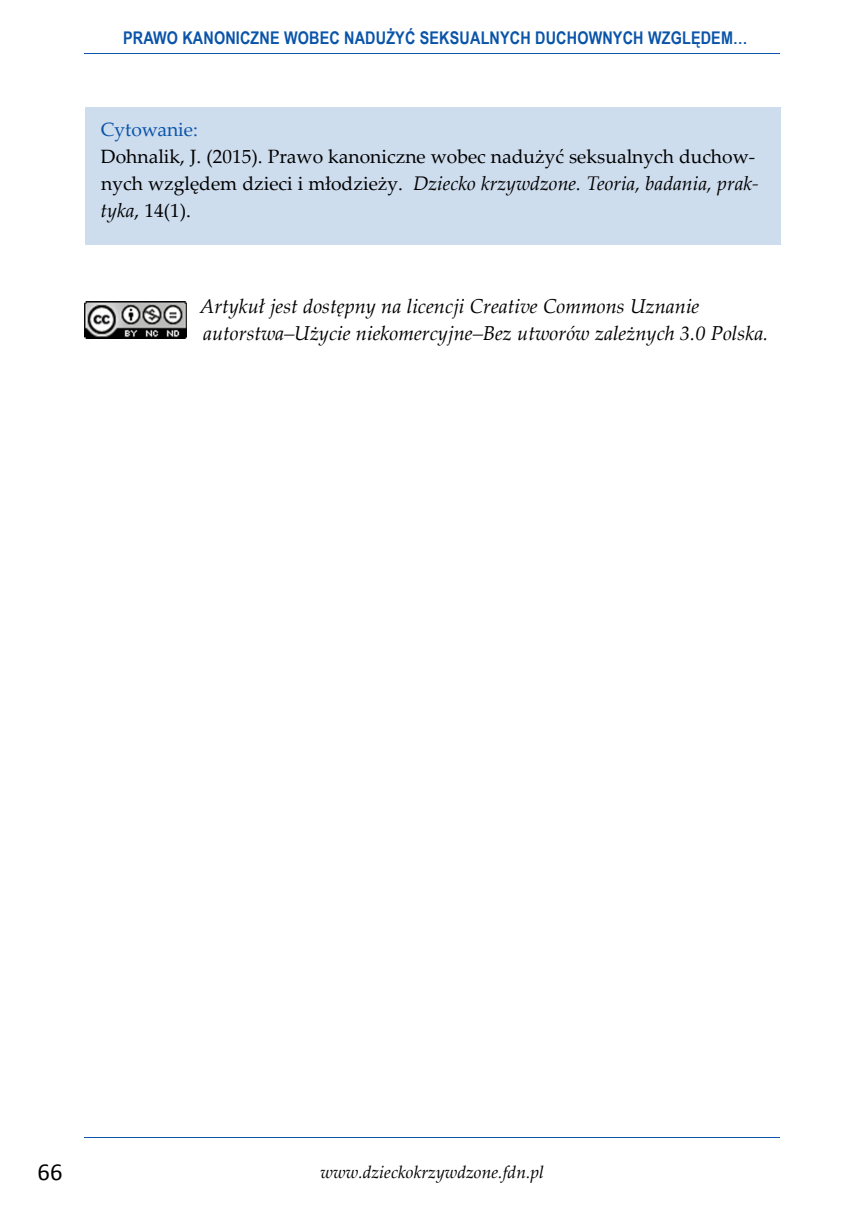
<style>
.page{position:relative;width:864px;height:1211px;background:#fff}
.page>*{position:absolute;margin:0;border:0;box-sizing:border-box;transform-origin:0 0}
.t1{font:24.5px "Calibri";color:#000}
.tekst_chlebowy{font:italic 20.12px/27.1px "Palatino Linotype";color:#000}
.cytowanie{font:italic 19.6px "Palatino Linotype";color:#000}
.cytowanie-2{font:19.25px/27.1px "Palatino Linotype";color:#000}
.t2{font:700 17.5px "Arial Narrow";letter-spacing:.01em;color:#0a54a9}
.t3{font:italic 17.5px "Palatino Linotype";color:#000}
.s1{color:#0a54a9}
.s2{font-style:normal;font-size:19.25px}
.s3{font-style:italic;font-size:19.6px}
</style>
<div class="page">
<hr style="left:84px;top:1136px;width:695px;height:1px;background:#0a54a9">
<hr style="left:84px;top:53px;width:695px;height:1px;background:#0a54a9">
<div style="left:85px;top:108px;width:695px;height:137px;background:#ceddee"></div>
<img style="left:84px;top:302px;width:102px;height:36px">
<p class="t2" style="left:123px;top:24px;width:625px">PRAWO KANONICZNE WOBEC NADUŻYĆ SEKSUALNYCH DUCHOWNYCH WZGLĘDEM…</p>
<p class="cytowanie-2" style="left:101px;top:115px;width:655px"><span class="s1">Cytowanie:<br></span>Dohnalik, J. (2015). Prawo kanoniczne wobec nadużyć seksualnych duchow-</p>
<p class="cytowanie" style="left:101px;top:170px;width:658px"><span class="s2">nych względem dzieci i młodzieży.</span> Dziecko krzywdzone. Teoria, badania, prak-</p>
<p class="cytowanie-2" style="left:101px;top:196px;width:92px"><span class="s3">tyka</span>, 14(1).</p>
<p class="tekst_chlebowy" style="left:200px;top:292px;width:569px">Artykuł jest dostępny na licencji Creative Commons Uznanie autorstwa–Użycie niekomercyjne–Bez utworów zależnych 3.0 Polska.</p>
<p class="t1" style="left:38px;top:1155px;width:26px">66</p>
<p class="t3" style="left:320px;top:1159px;width:225px">www.dzieckokrzywdzone.fdn.pl</p>
</div>
